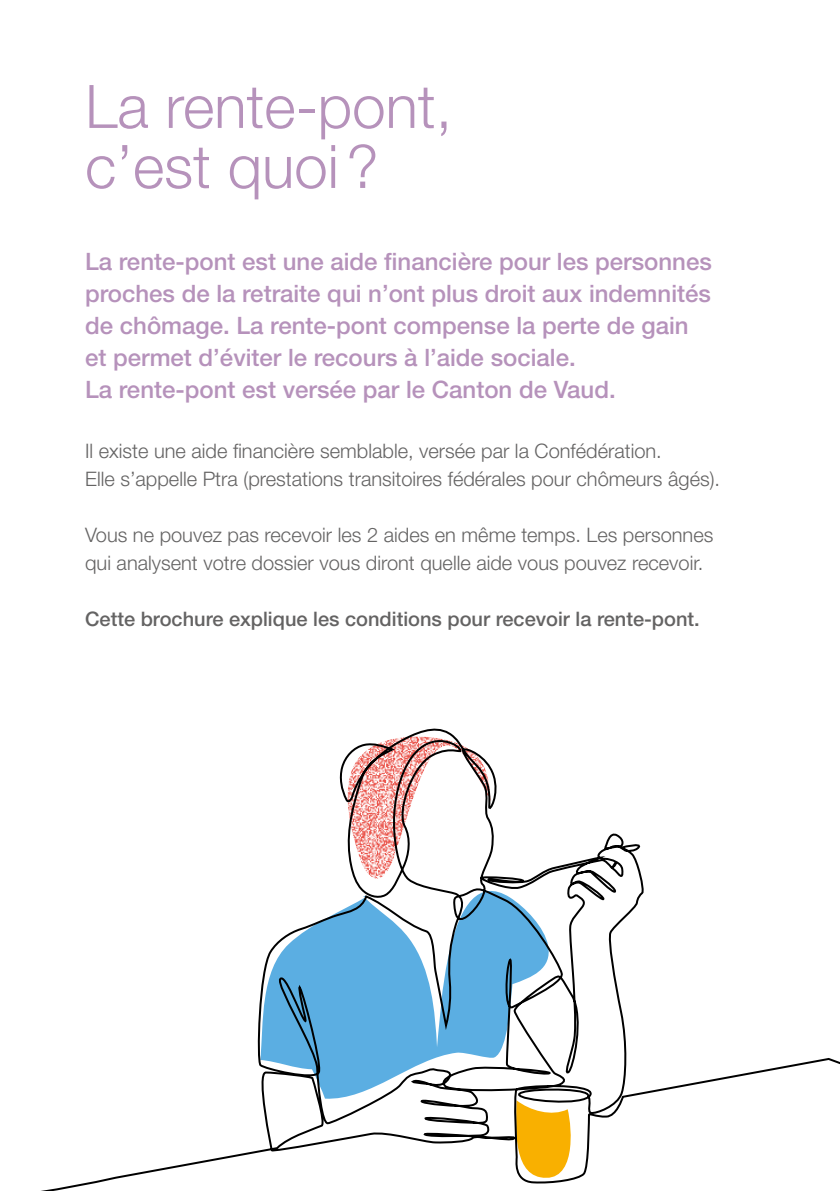
<style>
.page{position:relative;width:840px;height:1191px;background:#fff}
.page>*{position:absolute;margin:0;border:0;box-sizing:border-box;transform-origin:0 0}
.t1{font:300 60px/60px "Helvetica Neue LT Pro";color:#b692bb}
.t2{font:500 24px/32px "Helvetica Neue LT Pro";color:#b692bb}
.t3{font:300 20px/28px "Helvetica Neue LT Pro";color:#646363}
.t4{font:500 20px "Helvetica Neue LT Pro";color:#646363}
</style>
<div class="page">
<svg style="left:41px;top:833px;width:798px;height:358px"></svg>
<svg style="left:330px;top:728px;width:176px;height:147px"></svg>
<svg style="left:260px;top:875px;width:292px;height:225px;fill:#5baee2"></svg>
<svg style="left:512px;top:1100px;width:64px;height:79px"></svg>
<h1 class="t1" style="left:85px;top:75px;width:368px">La rente-pont, c’est quoi?</h1>
<p class="t2" style="left:85px;top:245px;width:628px">La rente-pont est une aide financière pour les personnes proches de la retraite qui n’ont plus droit aux indemnités de chômage. La rente-pont compense la perte de gain et permet d’éviter le recours à l’aide sociale.<br>La rente-pont est versée par le Canton de Vaud.</p>
<p class="t3" style="left:85px;top:436px;width:636px">Il existe une aide financière semblable, versée par la Confédération.<br>Elle s’appelle Ptra (prestations transitoires fédérales pour chômeurs âgés).</p>
<p class="t3" style="left:85px;top:520px;width:629px">Vous ne pouvez pas recevoir les 2 aides en même temps. Les personnes qui analysent votre dossier vous diront quelle aide vous pouvez recevoir.</p>
<p class="t4" style="left:85px;top:606px;width:615px">Cette brochure explique les conditions pour recevoir la rente-pont.</p>
</div>
